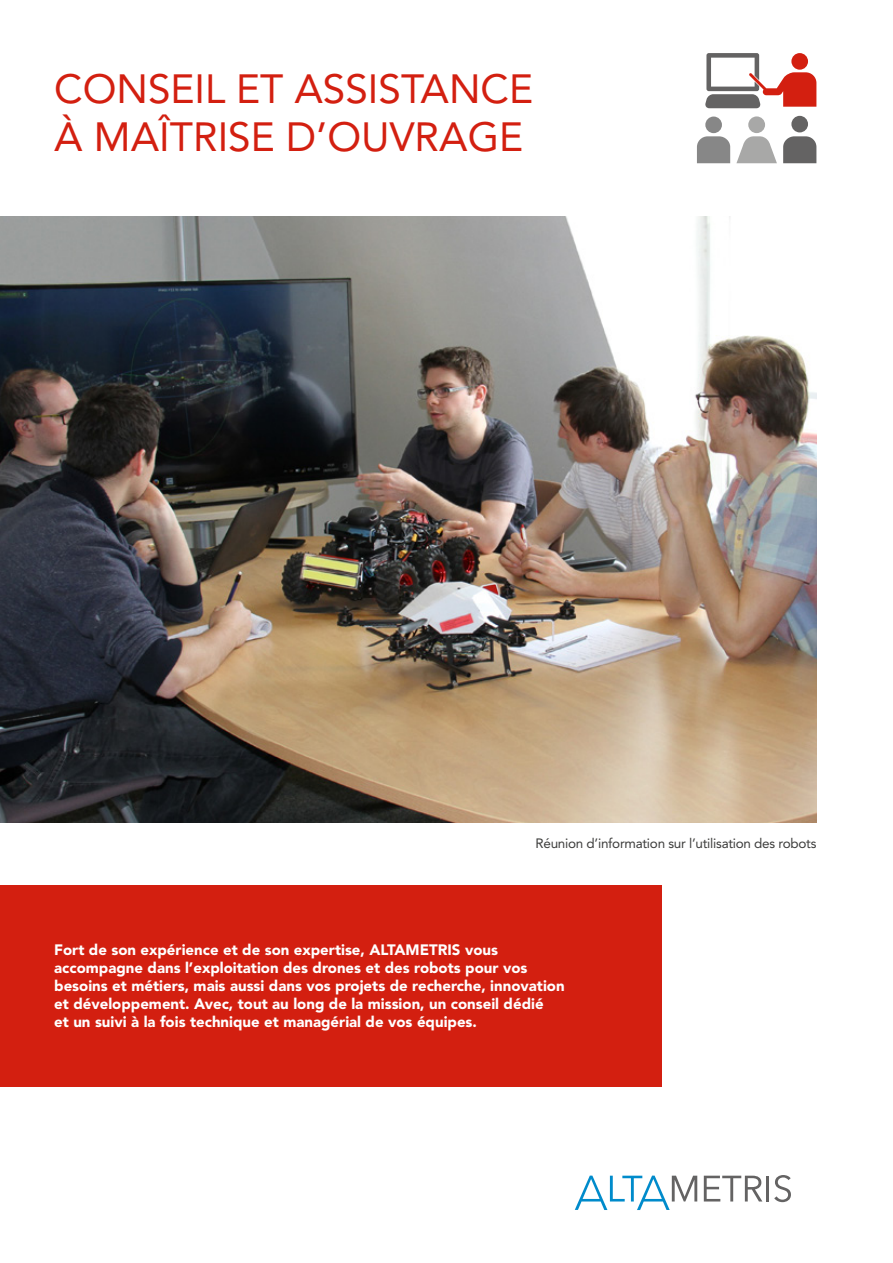
<style>
.page{position:relative;width:893px;height:1263px;background:#fff}
.page>*{position:absolute;margin:0;border:0;box-sizing:border-box;transform-origin:0 0}
.t1{font:40.5px/48px "Avenir LT Std";color:#d31f10}
.t2{font:900 15px/18px "Avenir LT Std";color:#fff}
.t3{font:13.5px "Avenir LT Std";letter-spacing:-.02em;color:#3c3c3b}
</style>
<div class="page">
<img style="left:0;top:216px;width:816px;height:606px">
<svg style="left:704px;top:1176px;width:58px;height:25px"></svg>
<hr style="left:766px;top:1176px;width:3px;height:25px;background:#646363">
<svg style="left:774px;top:1175px;width:17px;height:27px"></svg>
<svg style="left:575px;top:1175px;width:122px;height:35px"></svg>
<div style="left:0;top:884px;width:661px;height:202px;background:#d31f10"></div>
<div style="left:705px;top:117px;width:17px;height:16px;background:#878787;border-radius:50%"></div>
<svg style="left:697px;top:136px;width:33px;height:27px"></svg>
<div style="left:791px;top:116px;width:17px;height:16px;background:#646363;border-radius:50%"></div>
<svg style="left:783px;top:136px;width:33px;height:27px"></svg>
<div style="left:748px;top:116px;width:17px;height:17px;background:#a8a8a7;border-radius:50%"></div>
<svg style="left:736px;top:136px;width:41px;height:27px"></svg>
<svg style="left:705px;top:53px;width:111px;height:55px"></svg>
<h1 class="t1" style="left:54px;top:65px;width:480px">CONSEIL ET ASSISTANCE<br>À MAÎTRISE D’OUVRAGE</h1>
<p class="t3" style="left:535px;top:835px;width:282px">Réunion d’information sur l’utilisation des robots</p>
<p class="t2" style="left:54px;top:941px;width:512px">Fort de son expérience et de son expertise, ALTAMETRIS vous accompagne dans l’exploitation des drones et des robots pour vos besoins et métiers, mais aussi dans vos projets de recherche, innovation et développement. Avec, tout au long de la mission, un conseil dédié<br>et un suivi à la fois technique et managérial de vos équipes.</p>
</div>
